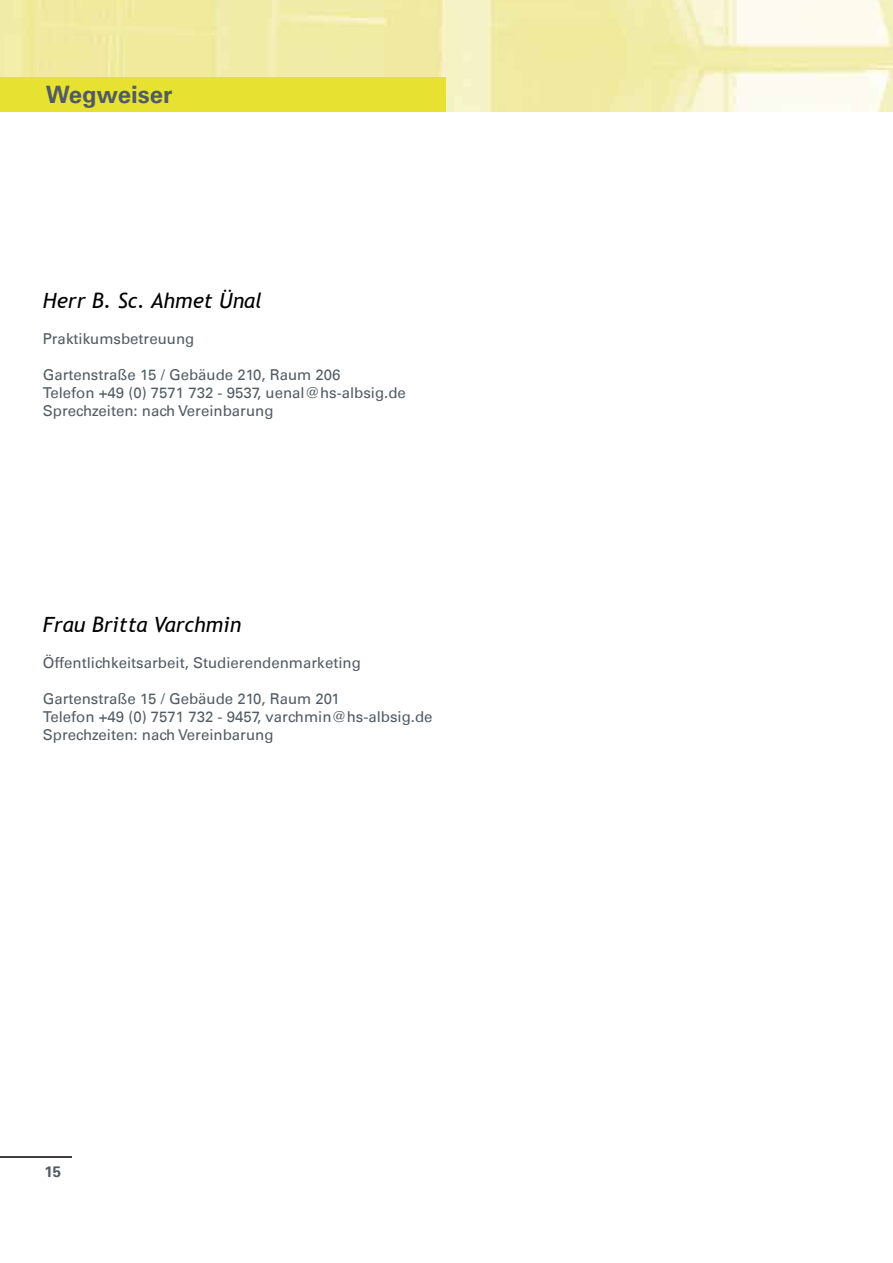
<style>
.page{position:relative;width:893px;height:1263px;background:#fff}
.page>*{position:absolute;margin:0;border:0;box-sizing:border-box;transform-origin:0 0}
.t1{font:700 24px "Univers LT";color:#525b64}
.t2{font:italic 21px "Trebuchet MS";color:#000}
.t3{font:15px/18px "Univers LT";color:#525b64}
.t4{font:700 15px "Univers LT";color:#525b64}
</style>
<div class="page">
<img style="left:0;top:0;width:893px;height:112px">
<div style="left:0;top:78px;width:446px;height:34px;background:#e7e232"></div>
<hr style="left:0;top:1156px;width:72px;height:2px;background:#000">
<h1 class="t1" style="left:46px;top:81px;width:128px">Wegweiser</h1>
<h2 class="t2" style="left:43px;top:287px;width:220px">Herr B. Sc. Ahmet Ünal</h2>
<p class="t3" style="left:43px;top:330px;width:153px">Praktikumsbetreuung</p>
<p class="t3" style="left:43px;top:366px;width:364px">Gartenstraße 15 / Gebäude 210, Raum 206<br>Telefon +49 (0) 7571 732 - 9537, uenal@hs-albsig.de<br>Sprechzeiten: nach Vereinbarung</p>
<h2 class="t2" style="left:43px;top:611px;width:200px">Frau Britta Varchmin</h2>
<p class="t3" style="left:43px;top:654px;width:319px">Öffentlichkeitsarbeit, Studierendenmarketing</p>
<p class="t3" style="left:43px;top:690px;width:391px">Gartenstraße 15 / Gebäude 210, Raum 201<br>Telefon +49 (0) 7571 732 - 9457, varchmin@hs-albsig.de<br>Sprechzeiten: nach Vereinbarung</p>
<p class="t4" style="left:44px;top:1163px;width:18px">15</p>
</div>
